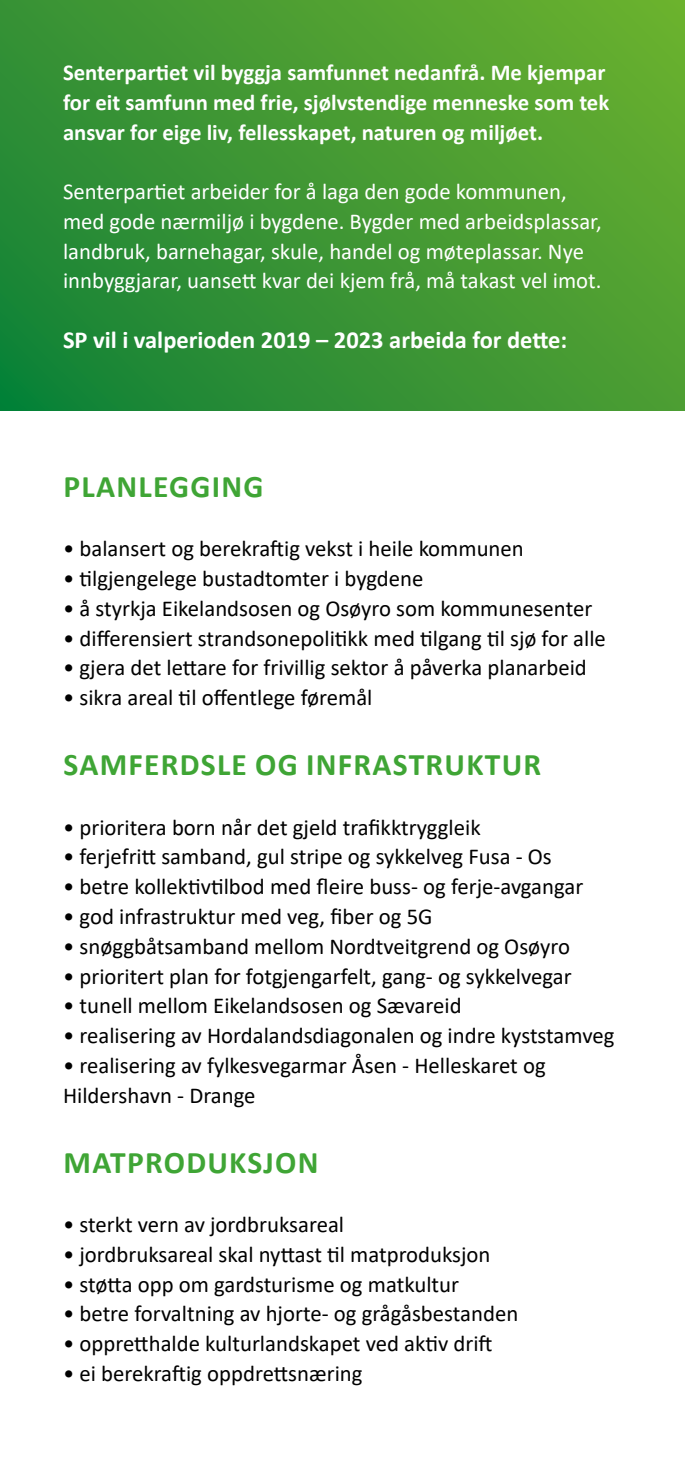
<style>
.page{position:relative;width:685px;height:1474px;background:#fff}
.page>*{position:absolute;margin:0;border:0;box-sizing:border-box;transform-origin:0 0}
.t1{font:700 31.5px "Calibri";letter-spacing:.04em;color:#3fa535}
.t2{font:700 24.5px "Calibri";color:#fff}
.t3{font:22.75px/29.8px "Calibri";color:#000}
.t4{font:22.75px/29.8px "Calibri";color:#fff}
.t5{font:700 22.75px/29.8px "Calibri";color:#fff}
</style>
<div class="page">
<svg style="left:0;top:0;width:685px;height:410px;background:#409833"></svg>
<p class="t5" style="left:63px;top:57px;width:547px">Senterpartiet vil byggja samfunnet nedanfrå. Me kjempar for eit samfunn med frie, sjølvstendige menneske som tek ansvar for eige liv, fellesskapet, naturen og miljøet.</p>
<p class="t4" style="left:63px;top:176px;width:540px">Senterpartiet arbeider for å laga den gode kommunen, med gode nærmiljø i bygdene. Bygder med arbeidsplassar, landbruk, barnehagar, skule, handel og møteplassar. Nye innbyggjarar, uansett kvar dei kjem frå, må takast vel imot.</p>
<p class="t2" style="left:63px;top:322px;width:505px">SP vil i valperioden 2019 – 2023 arbeida for dette:</p>
<h1 class="t1" style="left:64px;top:464px;width:201px">PLANLEGGING</h1>
<p class="t3" style="left:63px;top:533px;width:462px">• balansert og berekraftig vekst i heile kommunen</p>
<p class="t3" style="left:63px;top:563px;width:362px">• tilgjengelege bustadtomter i bygdene</p>
<p class="t3" style="left:63px;top:593px;width:531px">• å styrkja Eikelandsosen og Osøyro som kommunesenter</p>
<p class="t3" style="left:63px;top:622px;width:544px">• differensiert strandsonepolitikk med tilgang til sjø for alle</p>
<p class="t3" style="left:63px;top:652px;width:525px">• gjera det lettare for frivillig sektor å påverka planarbeid</p>
<p class="t3" style="left:63px;top:682px;width:311px">• sikra areal til offentlege føremål</p>
<h1 class="t1" style="left:64px;top:742px;width:479px">SAMFERDSLE OG INFRASTRUKTUR</h1>
<p class="t3" style="left:63px;top:811px;width:419px">• prioritera born når det gjeld trafikktryggleik</p>
<p class="t3" style="left:63px;top:841px;width:490px">• ferjefritt samband, gul stripe og sykkelveg Fusa - Os</p>
<p class="t3" style="left:63px;top:871px;width:521px">• betre kollektivtilbod med fleire buss- og ferje-avgangar</p>
<p class="t3" style="left:63px;top:901px;width:371px">• god infrastruktur med veg, fiber og 5G</p>
<p class="t3" style="left:63px;top:930px;width:508px">• snøggbåtsamband mellom Nordtveitgrend og Osøyro</p>
<p class="t3" style="left:63px;top:960px;width:510px">• prioritert plan for fotgjengarfelt, gang- og sykkelvegar</p>
<p class="t3" style="left:63px;top:990px;width:400px">• tunell mellom Eikelandsosen og Sævareid</p>
<p class="t3" style="left:63px;top:1020px;width:553px">• realisering av Hordalandsdiagonalen og indre kyststamveg</p>
<p class="t3" style="left:63px;top:1049px;width:484px">• realisering av fylkesvegarmar Åsen - Helleskaret og<br>Hildershavn - Drange</p>
<h1 class="t1" style="left:64px;top:1139px;width:256px">MATPRODUKSJON</h1>
<p class="t3" style="left:63px;top:1209px;width:282px">• sterkt vern av jordbruksareal</p>
<p class="t3" style="left:63px;top:1238px;width:429px">• jordbruksareal skal nyttast til matproduksjon</p>
<p class="t3" style="left:63px;top:1268px;width:397px">• støtta opp om gardsturisme og matkultur</p>
<p class="t3" style="left:63px;top:1298px;width:456px">• betre forvaltning av hjorte- og grågåsbestanden</p>
<p class="t3" style="left:63px;top:1328px;width:431px">• oppretthalde kulturlandskapet ved aktiv drift</p>
<p class="t3" style="left:63px;top:1357px;width:301px">• ei berekraftig oppdrettsnæring</p>
</div>
